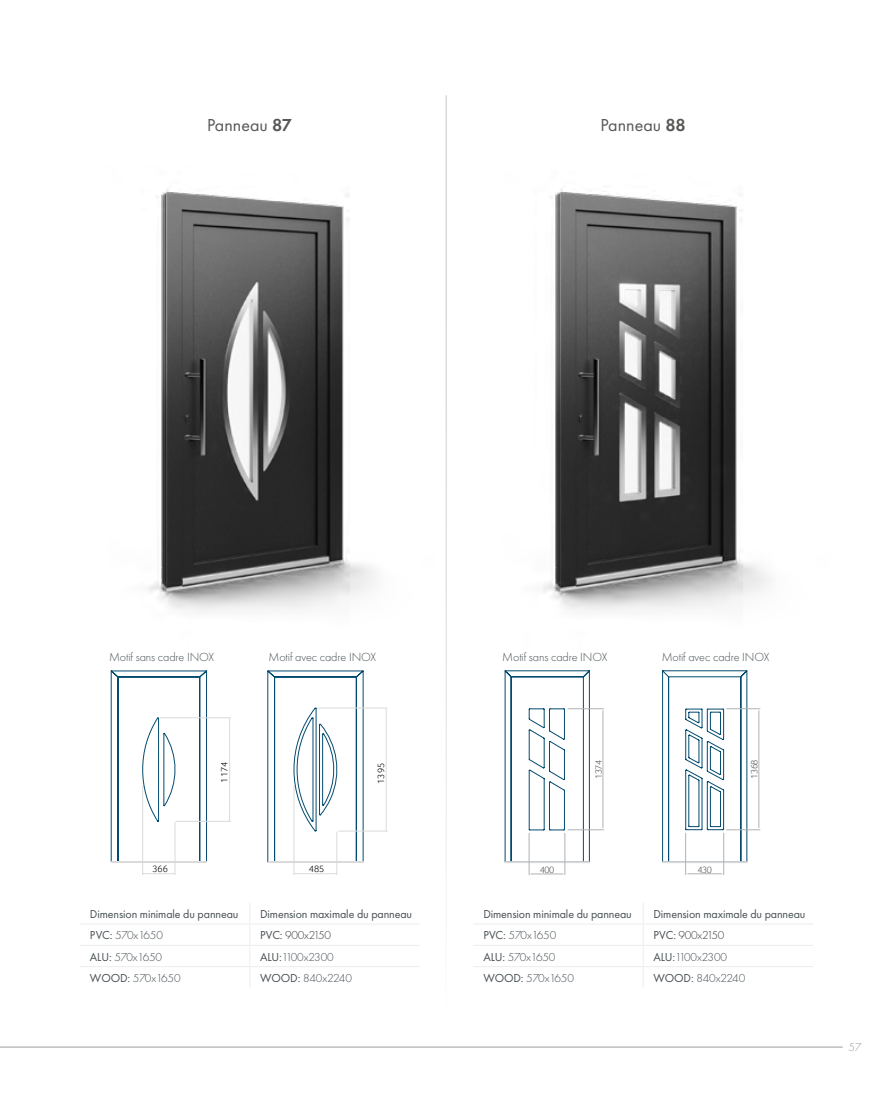
<style>
.page{position:relative;width:893px;height:1106px;background:#fff}
.page>*{position:absolute;margin:0;border:0;box-sizing:border-box;transform-origin:0 0}
.t1{font:18px "Futura PT";color:#575756}
.t2{font:300 12.3px "Futura PT";letter-spacing:-.01em;color:#474f53}
.t3{font:300 12px "Futura PT";letter-spacing:-.01em;color:#474f53}
.t4{font:12px "Futura PT";letter-spacing:-.01em;color:#474f53}
.t5{font:300 12px "Futura PT";letter-spacing:-.02em;color:#3c3c3b}
.t6{font:300 12px "Futura PT";color:#9d9d9c}
.t7{font:300 9.6px "Foco";letter-spacing:-.05em;color:#575756}
.t8{font:300 9.6px "Foco";color:#000}
.s1{font-weight:600}
.s2{font-weight:400}
.s3{font-weight:400;color:#474f53}
</style>
<div class="page">
<hr style="left:0;top:1046px;width:843px;height:1px;background:#9d9d9c">
<img style="left:148px;top:188px;width:227px;height:423px">
<img style="left:543px;top:188px;width:228px;height:423px">
<hr style="left:446px;top:95px;width:1px;height:921px;background:#c6c6c6">
<hr style="left:80px;top:923px;width:170px;height:1px;background:#ededed">
<hr style="left:250px;top:923px;width:170px;height:1px;background:#ededed">
<hr style="left:80px;top:945px;width:170px;height:1px;background:#ededed">
<hr style="left:250px;top:945px;width:170px;height:1px;background:#ededed">
<hr style="left:80px;top:966px;width:170px;height:1px;background:#ededed">
<hr style="left:250px;top:966px;width:170px;height:1px;background:#ededed">
<svg style="left:249px;top:903px;width:1px;height:84px"></svg>
<hr style="left:473px;top:923px;width:170px;height:1px;background:#ededed">
<hr style="left:643px;top:923px;width:170px;height:1px;background:#ededed">
<hr style="left:473px;top:945px;width:170px;height:1px;background:#ededed">
<hr style="left:643px;top:945px;width:170px;height:1px;background:#ededed">
<hr style="left:473px;top:966px;width:170px;height:1px;background:#ededed">
<hr style="left:643px;top:966px;width:170px;height:1px;background:#ededed">
<svg style="left:643px;top:903px;width:1px;height:84px"></svg>
<hr style="left:531px;top:873px;width:32px;height:1px;background:#b3b2b2">
<hr style="left:565px;top:833px;width:1px;height:41px;background:#b3b2b2">
<hr style="left:529px;top:833px;width:1px;height:41px;background:#b3b2b2">
<hr style="left:568px;top:708px;width:36px;height:1px;background:#b3b2b2">
<hr style="left:568px;top:829px;width:36px;height:1px;background:#b3b2b2">
<hr style="left:603px;top:710px;width:1px;height:117px;background:#b3b2b2">
<svg style="left:504px;top:670px;width:86px;height:192px"></svg>
<hr style="left:726px;top:708px;width:34px;height:1px;background:#b3b2b2">
<hr style="left:726px;top:829px;width:34px;height:1px;background:#b3b2b2">
<hr style="left:759px;top:710px;width:1px;height:117px;background:#b3b2b2">
<hr style="left:688px;top:873px;width:34px;height:1px;background:#b3b2b2">
<hr style="left:723px;top:833px;width:1px;height:41px;background:#b3b2b2">
<hr style="left:685px;top:833px;width:1px;height:41px;background:#b3b2b2">
<svg style="left:662px;top:670px;width:86px;height:192px"></svg>
<hr style="left:386px;top:708px;width:1px;height:122px;background:#dadada">
<hr style="left:337px;top:832px;width:1px;height:42px;background:#dadada">
<hr style="left:294px;top:786px;width:1px;height:88px;background:#dadada">
<hr style="left:294px;top:873px;width:42px;height:1px;background:#dadada">
<hr style="left:339px;top:830px;width:48px;height:1px;background:#dadada">
<hr style="left:317px;top:707px;width:70px;height:1px;background:#dadada">
<svg style="left:267px;top:670px;width:97px;height:192px"></svg>
<hr style="left:229px;top:718px;width:1px;height:102px;background:#dadada">
<hr style="left:175px;top:822px;width:1px;height:52px;background:#dadada">
<hr style="left:142px;top:786px;width:1px;height:88px;background:#dadada">
<hr style="left:143px;top:873px;width:31px;height:1px;background:#dadada">
<hr style="left:176px;top:821px;width:55px;height:1px;background:#dadada">
<hr style="left:160px;top:717px;width:70px;height:1px;background:#dadada">
<svg style="left:110px;top:670px;width:98px;height:192px"></svg>
<h1 class="t1" style="left:207px;top:114px;width:86px">Panneau <span class="s1">87</span></h1>
<h1 class="t1" style="left:600px;top:114px;width:87px">Panneau <span class="s1">88</span></h1>
<p class="t2" style="left:109px;top:649px;width:107px">Motif sans cadre INOX</p>
<p class="t2" style="left:269px;top:649px;width:109px">Motif avec cadre INOX</p>
<p class="t2" style="left:502px;top:649px;width:107px">Motif sans cadre INOX</p>
<p class="t2" style="left:662px;top:649px;width:109px">Motif avec cadre INOX</p>
<p class="t8" style="left:218px;top:782px;width:22px;rotate:-90deg">1174</p>
<p class="t8" style="left:374px;top:783px;width:22px;rotate:-90deg">1395</p>
<p class="t7" style="left:592px;top:779px;width:21px;rotate:-90deg">1374</p>
<p class="t7" style="left:748px;top:778px;width:21px;rotate:-90deg">1368</p>
<p class="t8" style="left:152px;top:862px;width:17px">366</p>
<p class="t8" style="left:309px;top:862px;width:17px">485</p>
<p class="t7" style="left:540px;top:863px;width:16px">400</p>
<p class="t7" style="left:697px;top:863px;width:16px">430</p>
<p class="t4" style="left:90px;top:906px;width:150px">Dimension minimale du panneau</p>
<p class="t4" style="left:260px;top:906px;width:154px">Dimension maximale du panneau</p>
<p class="t3" style="left:90px;top:928px;width:74px"><span class="s2">PVC:</span> 570x1650</p>
<p class="t5" style="left:260px;top:928px;width:72px"><span class="s3">PVC:</span> 900x2150</p>
<p class="t3" style="left:90px;top:949px;width:74px"><span class="s2">ALU:</span> 570x1650</p>
<p class="t3" style="left:260px;top:949px;width:75px"><span class="s2">ALU:</span>1100x2300</p>
<p class="t3" style="left:90px;top:971px;width:92px"><span class="s2">WOOD:</span> 570x1650</p>
<p class="t3" style="left:260px;top:971px;width:93px"><span class="s2">WOOD:</span> 840x2240</p>
<p class="t4" style="left:483px;top:906px;width:150px">Dimension minimale du panneau</p>
<p class="t4" style="left:653px;top:906px;width:154px">Dimension maximale du panneau</p>
<p class="t3" style="left:483px;top:928px;width:74px"><span class="s2">PVC:</span> 570x1650</p>
<p class="t5" style="left:653px;top:928px;width:72px"><span class="s3">PVC:</span> 900x2150</p>
<p class="t3" style="left:483px;top:949px;width:74px"><span class="s2">ALU:</span> 570x1650</p>
<p class="t3" style="left:653px;top:949px;width:75px"><span class="s2">ALU:</span>1100x2300</p>
<p class="t3" style="left:483px;top:971px;width:92px"><span class="s2">WOOD:</span> 570x1650</p>
<p class="t3" style="left:653px;top:971px;width:93px"><span class="s2">WOOD:</span> 840x2240</p>
<p class="t6" style="left:848px;top:1040px;width:15px">57</p>
</div>
